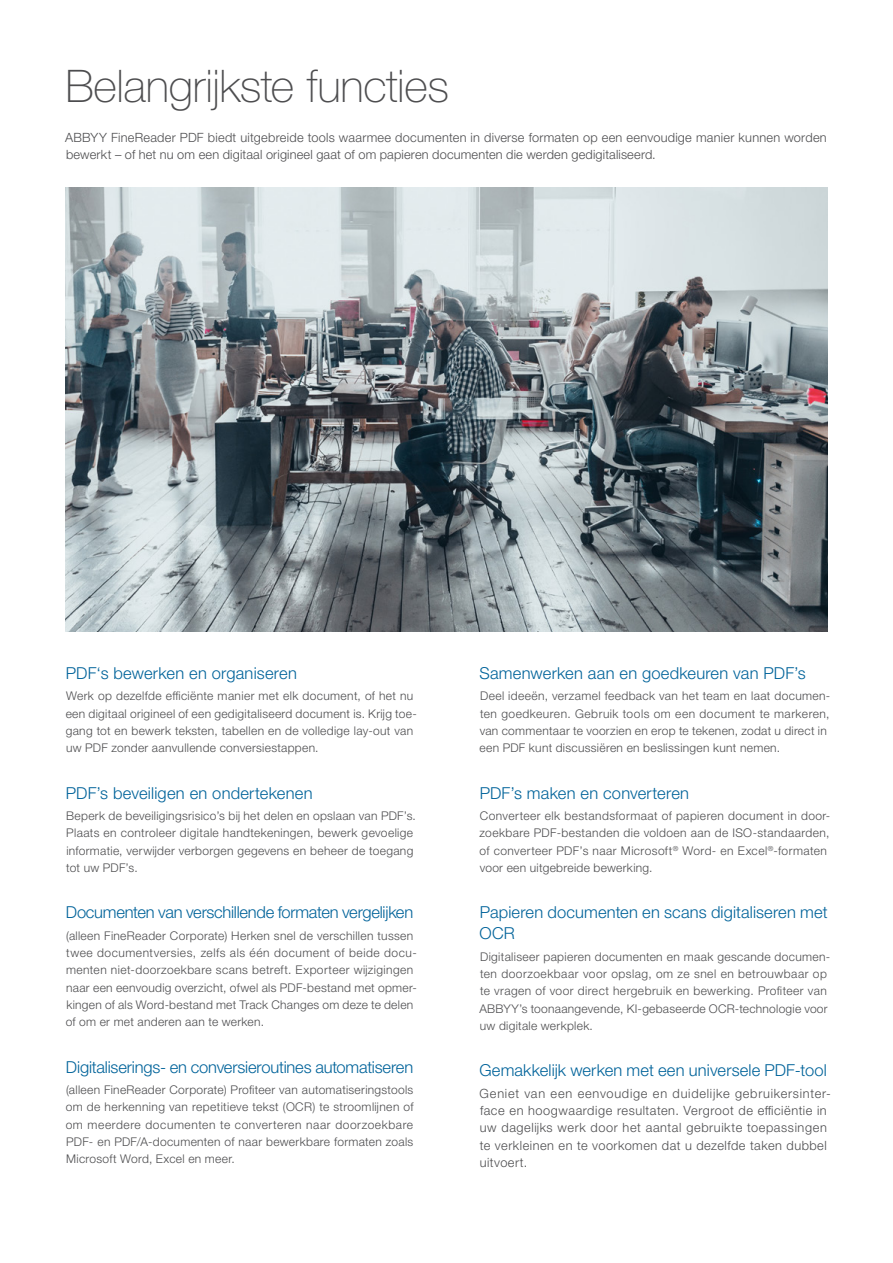
<style>
.page{position:relative;width:893px;height:1263px;background:#fff}
.page>*{position:absolute;margin:0;border:0;box-sizing:border-box;transform-origin:0 0}
.t1{font:100 45px "Helvetica Neue LTW1 G";letter-spacing:-.01em;color:#4d4d4f}
.t2{font:300 16.5px/21px "Helvetica Neue LTW1 G";letter-spacing:.005em;color:#00639a}
.t3{font:300 16.5px "Helvetica Neue LTW1 G";letter-spacing:-.015em;color:#00639a}
.t4{font:300 12.75px/17.2px "Helvetica Neue LTW1 G";letter-spacing:.045em;color:#4d4d4f}
.t5{font:300 12.75px/17.2px "Helvetica Neue LTW1 G";letter-spacing:.025em;color:#4d4d4f}
.t6{font:300 12px/17.2px "Helvetica Neue LTW1 G";letter-spacing:.03em;color:#4d4d4f}
</style>
<div class="page">
<img style="left:66px;top:187px;width:762px;height:445px">
<h1 class="t1" style="left:65px;top:60px;width:385px">Belangrijkste functies</h1>
<p class="t5" style="left:65px;top:129px;width:763px">ABBYY FineReader PDF biedt uitgebreide tools waarmee documenten in diverse formaten op een eenvoudige manier kunnen worden bewerkt – of het nu om een digitaal origineel gaat of om papieren documenten die werden gedigitaliseerd.</p>
<h2 class="t2" style="left:66px;top:662px;width:232px">PDF‘s bewerken en organiseren</h2>
<p class="t6" style="left:66px;top:687px;width:353px">Werk op dezelfde efficiënte manier met elk document, of het nu een digitaal origineel of een gedigitaliseerd document is. Krijg toe&shy;gang tot en bewerk teksten, tabellen en de volledige lay-out van uw PDF zonder aanvullende conversiestappen.</p>
<h2 class="t2" style="left:66px;top:782px;width:248px">PDF’s beveiligen en ondertekenen</h2>
<p class="t6" style="left:66px;top:807px;width:351px">Beperk de beveiligingsrisico’s bij het delen en opslaan van PDF’s.<br>Plaats en controleer digitale handtekeningen, bewerk gevoelige informatie, verwijder verborgen gegevens en beheer de toegang tot uw PDF’s.</p>
<h2 class="t3" style="left:66px;top:902px;width:349px">Documenten van verschillende formaten vergelijken</h2>
<p class="t6" style="left:66px;top:927px;width:353px">(alleen FineReader Corporate) Herken snel de verschillen tussen twee documentversies, zelfs als één document of beide docu&shy;menten niet-doorzoekbare scans betreft. Exporteer wijzigingen naar een eenvoudig overzicht, ofwel als PDF-bestand met opmer&shy;kingen of als Word-bestand met Track Changes om deze te delen of om er met anderen aan te werken.</p>
<h2 class="t2" style="left:66px;top:1056px;width:349px">Digitaliserings- en conversieroutines automatiseren</h2>
<p class="t6" style="left:66px;top:1081px;width:349px;text-align:justify">(alleen FineReader Corporate) Profiteer van automatiseringstools om de herkenning van repetitieve tekst (OCR) te stroomlijnen of om meerdere documenten te converteren naar doorzoekbare PDF- en PDF/A-documenten of naar bewerkbare formaten zoals Microsoft Word, Excel en meer.</p>
<h2 class="t2" style="left:480px;top:662px;width:328px">Samenwerken aan en goedkeuren van PDF’s</h2>
<p class="t6" style="left:479px;top:687px;width:352px">Deel ideeën, verzamel feedback van het team en laat documen&shy;ten goedkeuren. Gebruik tools om een document te markeren, van commentaar te voorzien en erop te tekenen, zodat u direct in een PDF kunt discussiëren en beslissingen kunt nemen.</p>
<h2 class="t2" style="left:480px;top:782px;width:211px">PDF’s maken en converteren</h2>
<p class="t6" style="left:479px;top:807px;width:352px">Converteer elk bestandsformaat of papieren document in door&shy;zoekbare PDF-bestanden die voldoen aan de ISO-standaarden, of converteer PDF’s naar Microsoft<sup>®</sup> Word- en Excel<sup>®</sup>-formaten voor een uitgebreide bewerking.</p>
<h2 class="t2" style="left:480px;top:902px;width:349px">Papieren documenten en scans digitaliseren met<br>OCR</h2>
<p class="t6" style="left:479px;top:948px;width:353px">Digitaliseer papieren documenten en maak gescande documen&shy;ten doorzoekbaar voor opslag, om ze snel en betrouwbaar op te vragen of voor direct hergebruik en bewerking. Profiteer van ABBYY’s toonaangevende, KI-gebaseerde OCR-technologie voor uw digitale werkplek.</p>
<h2 class="t2" style="left:479px;top:1060px;width:349px">Gemakkelijk werken met een universele PDF-tool</h2>
<p class="t4" style="left:480px;top:1085px;width:353px">Geniet van een eenvoudige en duidelijke gebruikersinter&shy;face en hoogwaardige resultaten. Vergroot de efficiëntie in uw dagelijks werk door het aantal gebruikte toepassingen te verkleinen en te voorkomen dat u dezelfde taken dubbel uitvoert.</p>
</div>
